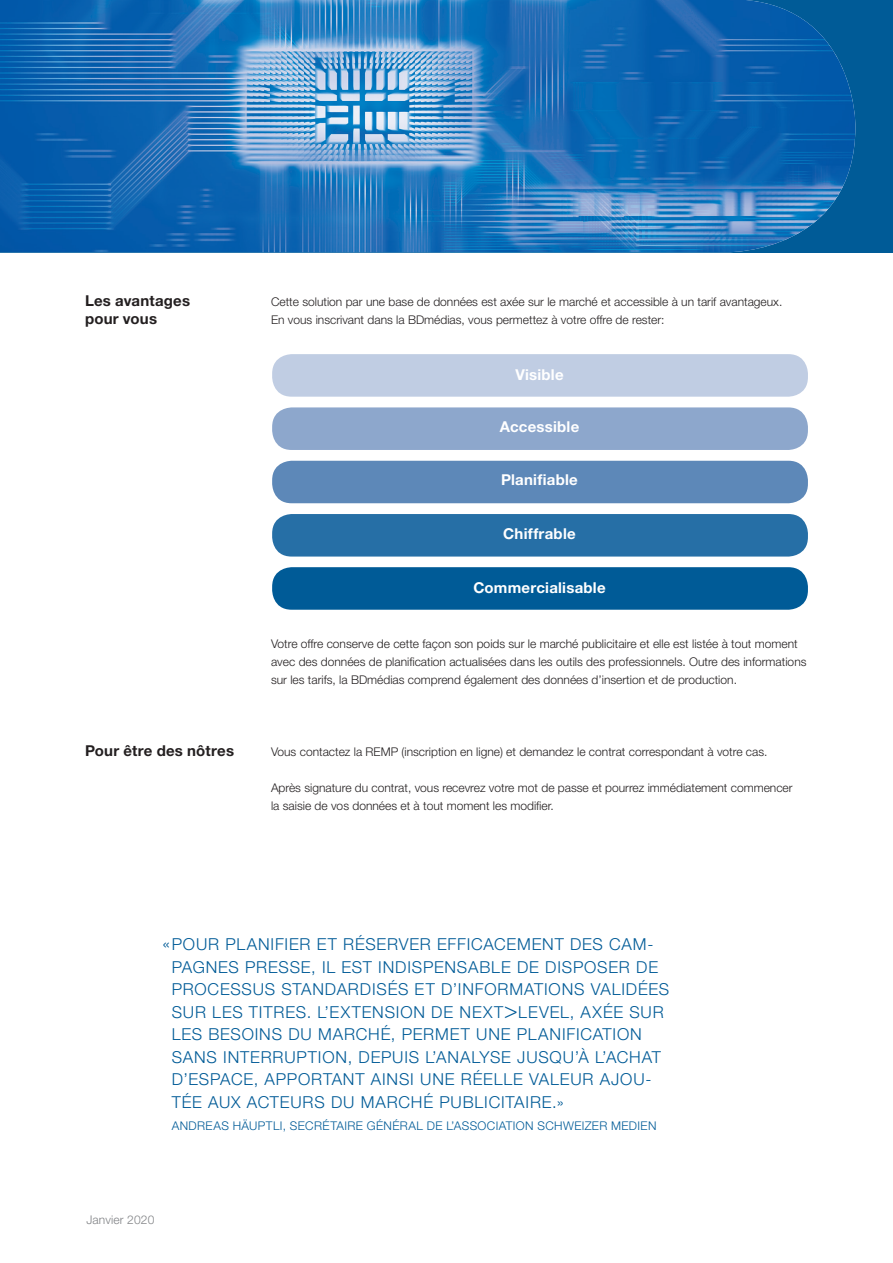
<style>
.page{position:relative;width:893px;height:1263px;background:#fff}
.page>*{position:absolute;margin:0;border:0;box-sizing:border-box;transform-origin:0 0}
.t1{font:300 16.5px/22.5px "Helvetica Neue LT Std";letter-spacing:.05em;color:#005b97}
.t2{font:700 15px "Helvetica Neue LT Std";letter-spacing:.015em;color:#fff}
.t3{font:700 15px/18px "Helvetica Neue LT Std";letter-spacing:.01em;color:#231f20}
.t4{font:300 12px/18px "Helvetica Neue LT Std";color:#231f20}
.t5{font:300 12px "Helvetica Neue LT Std";letter-spacing:.035em;color:#005b97}
.t6{font:300 12px "Helvetica Neue LT Std";letter-spacing:.01em;color:#808285}
.s1{font-size:18px}
.s2{font-size:22.5px}
</style>
<div class="page">
<div style="left:272px;top:354px;width:536px;height:43px;background:#c0cde3;border-radius:20px"></div>
<div style="left:272px;top:407px;width:536px;height:43px;background:#8da7cc;border-radius:20px"></div>
<div style="left:272px;top:461px;width:536px;height:42px;background:#5d88b8;border-radius:20px"></div>
<div style="left:272px;top:514px;width:536px;height:42px;background:#266fa6;border-radius:20px"></div>
<div style="left:0;top:0;width:893px;height:253px;background:#005b97"></div>
<img style="left:0;top:0;width:855px;height:252px">
<div style="left:272px;top:567px;width:536px;height:43px;background:#005b97;border-radius:20px"></div>
<p class="t3" style="left:85px;top:291px;width:107px">Les avantages pour vous</p>
<p class="t3" style="left:85px;top:741px;width:151px">Pour être des nôtres</p>
<p class="t4" style="left:271px;top:292px;width:513px">Cette solution par une base de données est axée sur le marché et accessible à un tarif avantageux.<br>En vous inscrivant dans la BDmédias, vous permettez à votre offre de rester:</p>
<p class="t2" style="left:515px;top:365px;width:50px">Visible</p>
<p class="t2" style="left:500px;top:418px;width:81px">Accessible</p>
<p class="t2" style="left:501px;top:470px;width:78px">Planifiable</p>
<p class="t2" style="left:503px;top:524px;width:74px">Chiffrable</p>
<p class="t2" style="left:473px;top:578px;width:134px">Commercialisable</p>
<p class="t4" style="left:271px;top:634px;width:537px">Votre offre conserve de cette façon son poids sur le marché publicitaire et elle est listée à tout moment avec des données de planification actualisées dans les outils des professionnels. Outre des informations sur les tarifs, la BDmédias comprend également des données d’insertion et de production.</p>
<p class="t4" style="left:271px;top:742px;width:498px">Vous contactez la REMP (inscription en ligne) et demandez le contrat correspondant à votre cas.</p>
<p class="t4" style="left:271px;top:778px;width:523px">Après signature du contrat, vous recevrez votre mot de passe et pourrez immédiatement commencer la saisie de vos données et à tout moment les modifier.</p>
<p class="t1" style="left:172px;top:933px;width:499px;text-indent:-9px"><span class="s1">«</span>POUR PLANIFIER ET RÉSERVER EFFICACEMENT DES CAM-PAGNES PRESSE, IL EST INDISPENSABLE DE DISPOSER DE PROCESSUS STANDARDISÉS ET D’INFORMATIONS VALIDÉES SUR LES TITRES. L’EXTENSION DE NEXT<span class="s2">&gt;</span>LEVEL, AXÉE SUR LES BESOINS DU MARCHÉ, PERMET UNE PLANIFICATION SANS INTERRUPTION, DEPUIS L’ANALYSE JUSQU’À L’ACHAT D’ESPACE, APPORTANT AINSI UNE RÉELLE VALEUR AJOU-TÉE AUX ACTEURS DU MARCHÉ PUBLICITAIRE.»</p>
<p class="t5" style="left:172px;top:1118px;width:486px">ANDREAS HÄUPTLI, SECRÉTAIRE GÉNÉRAL DE L’ASSOCIATION SCHWEIZER MEDIEN</p>
<p class="t6" style="left:86px;top:1212px;width:70px">Janvier 2020</p>
</div>
